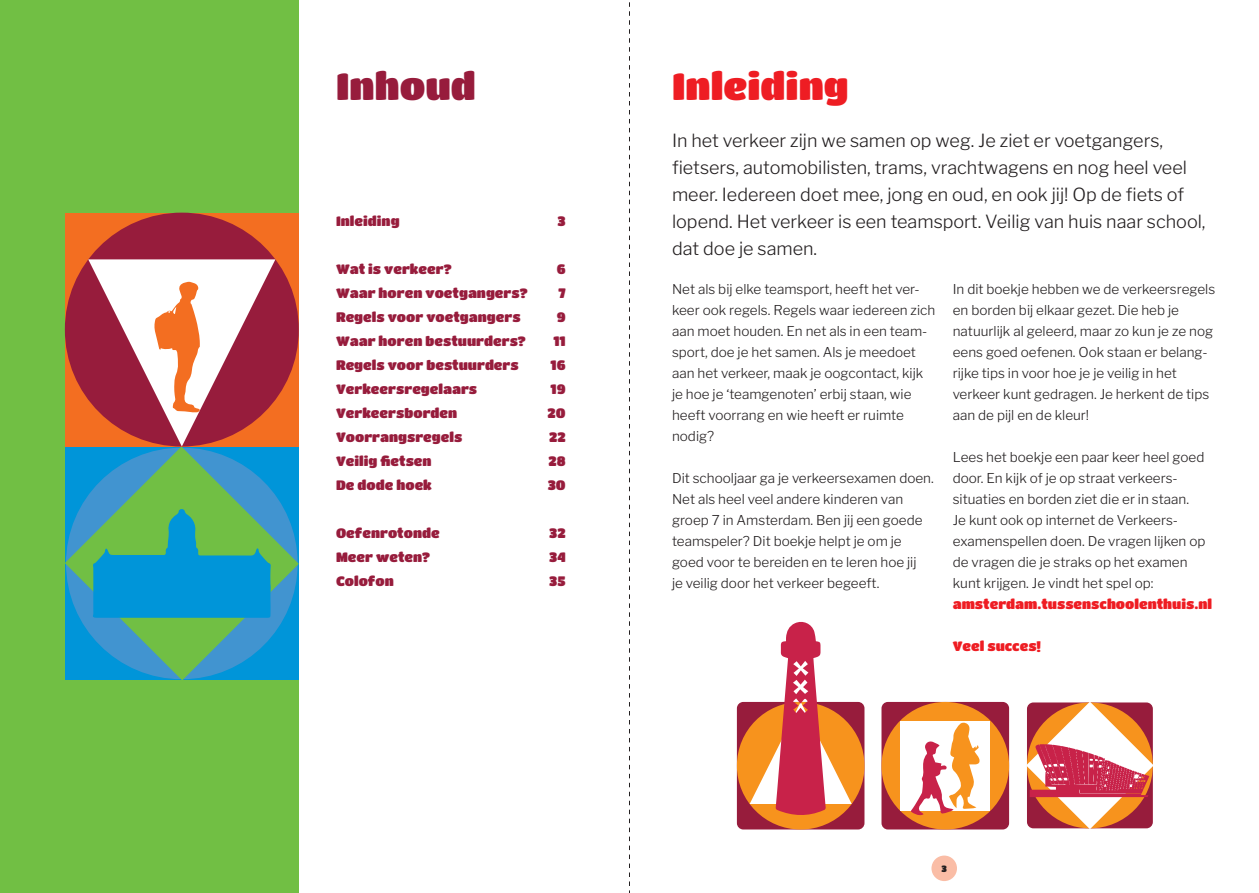
<style>
.page{position:relative;width:1259px;height:893px;background:#fff}
.page>*{position:absolute;margin:0;border:0;box-sizing:border-box;transform-origin:0 0}
.t1{font:37.5px "Titan One";color:#ee1d23}
.t2{font:37.5px "Titan One";color:#971c3c}
.t3{font:300 18px/27px "Libre Franklin";color:#231f20}
.t4{font:300 13.5px/21px "Libre Franklin";color:#231f20}
.t5{font:13.5px "Titan One";color:#971c3c}
.t6{font:13.5px "Titan One";color:#ee1d23}
.t7{font:9px "Titan One";color:#231f20}
</style>
<div class="page">
<div style="left:0;top:0;width:299px;height:893px;background:#71bf44"></div>
<div style="left:737px;top:702px;width:127px;height:127px;background:#971c3c;border-radius:6px"></div>
<div style="left:737px;top:702px;width:127px;height:127px;background:#f7931d;border-radius:50%"></div>
<svg style="left:749px;top:621px;width:102px;height:196px"></svg>
<svg style="left:1027px;top:702px;width:126px;height:127px"></svg>
<div style="left:881px;top:702px;width:128px;height:127px;background:#971c3c;border-radius:6px"></div>
<div style="left:881px;top:702px;width:128px;height:127px;background:#f7931d;border-radius:50%"></div>
<div style="left:900px;top:721px;width:90px;height:89px;background:#fff"></div>
<svg style="left:911px;top:722px;width:69px;height:94px"></svg>
<svg style="left:65px;top:446px;width:234px;height:234px"></svg>
<svg style="left:92px;top:509px;width:179px;height:109px"></svg>
<div style="left:65px;top:213px;width:234px;height:233px;background:#f36e21"></div>
<div style="left:65px;top:213px;width:234px;height:233px;background:#971c3c;border-radius:50%"></div>
<svg style="left:88px;top:259px;width:187px;height:187px"></svg>
<div style="left:931px;top:855px;width:26px;height:26px;background:#fabda6;border-radius:50%"></div>
<svg style="left:629px;top:2px;width:1px;height:891px"></svg>
<h1 class="t2" style="left:336px;top:64px;width:141px">Inhoud</h1>
<p class="t5" style="left:336px;top:213px;width:65px">Inleiding</p>
<p class="t5" style="left:557px;top:213px;width:10px">3</p>
<p class="t5" style="left:336px;top:261px;width:117px">Wat is verkeer?</p>
<p class="t5" style="left:557px;top:261px;width:10px">6</p>
<p class="t5" style="left:336px;top:285px;width:193px">Waar horen voetgangers?</p>
<p class="t5" style="left:558px;top:285px;width:9px">7</p>
<p class="t5" style="left:336px;top:309px;width:186px">Regels voor voetgangers</p>
<p class="t5" style="left:557px;top:309px;width:10px">9</p>
<p class="t5" style="left:336px;top:333px;width:191px">Waar horen bestuurders?</p>
<p class="t5" style="left:553px;top:333px;width:14px">11</p>
<p class="t5" style="left:336px;top:357px;width:184px">Regels voor bestuurders</p>
<p class="t5" style="left:550px;top:357px;width:17px">16</p>
<p class="t5" style="left:336px;top:381px;width:143px">Verkeersregelaars</p>
<p class="t5" style="left:550px;top:381px;width:17px">19</p>
<p class="t5" style="left:336px;top:405px;width:123px">Verkeersborden</p>
<p class="t5" style="left:547px;top:405px;width:20px">20</p>
<p class="t5" style="left:336px;top:429px;width:128px">Voorrangsregels</p>
<p class="t5" style="left:549px;top:429px;width:18px">22</p>
<p class="t5" style="left:336px;top:453px;width:97px">Veilig fietsen</p>
<p class="t5" style="left:548px;top:453px;width:19px">28</p>
<p class="t5" style="left:336px;top:477px;width:97px">De dode hoek</p>
<p class="t5" style="left:547px;top:477px;width:20px">30</p>
<p class="t5" style="left:336px;top:525px;width:105px">Oefenrotonde</p>
<p class="t5" style="left:549px;top:525px;width:18px">32</p>
<p class="t5" style="left:336px;top:549px;width:96px">Meer weten?</p>
<p class="t5" style="left:549px;top:549px;width:18px">34</p>
<p class="t5" style="left:336px;top:573px;width:59px">Colofon</p>
<p class="t5" style="left:549px;top:573px;width:18px">35</p>
<h1 class="t1" style="left:672px;top:64px;width:178px">Inleiding</h1>
<p class="t3" style="left:672px;top:127px;width:535px">In het verkeer zijn we samen op weg. Je ziet er voetgangers, fietsers, automobilisten, trams, vrachtwagens en nog heel veel meer. Iedereen doet mee, jong en oud, en ook jij! Op de fiets of lopend. Het verkeer is een teamsport. Veilig van huis naar school, dat doe je samen.</p>
<p class="t4" style="left:952px;top:279px;width:264px">In dit boekje hebben we de verkeersregels en borden bij elkaar gezet. Die heb je natuurlijk al geleerd, maar zo kun je ze nog eens goed oefenen. Ook staan er belang&shy;rijke tips in voor hoe je je veilig in het verkeer kunt gedragen. Je herkent de tips aan de pijl en de kleur!</p>
<p class="t4" style="left:952px;top:447px;width:254px">Lees het boekje een paar keer heel goed door. En kijk of je op straat verkeers&shy;situaties en borden ziet die er in staan.<br>Je kunt ook op internet de Verkeers&shy;examenspellen doen. De vragen lijken op de vragen die je straks op het examen kunt krijgen. Je vindt het spel op:</p>
<p class="t6" style="left:952px;top:596px;width:261px">amsterdam.tussenschoolenthuis.nl</p>
<p class="t6" style="left:952px;top:638px;width:90px">Veel succes!</p>
<p class="t4" style="left:672px;top:279px;width:265px">Net als bij elke teamsport, heeft het ver&shy;keer ook regels. Regels waar iedereen zich aan moet houden. En net als in een team&shy;sport, doe je het samen. Als je meedoet aan het verkeer, maak je oogcontact, kijk je hoe je ‘teamgenoten’ erbij staan, wie heeft voorrang en wie heeft er ruimte nodig?</p>
<p class="t4" style="left:672px;top:468px;width:263px">Dit schooljaar ga je verkeersexamen doen.<br>Net als heel veel andere kinderen van groep 7 in Amsterdam. Ben jij een goede teamspeler? Dit boekje helpt je om je goed voor te bereiden en te leren hoe jij<br>je veilig door het verkeer begeeft.</p>
<p class="t7" style="left:941px;top:863px;width:7px">3</p>
</div>
